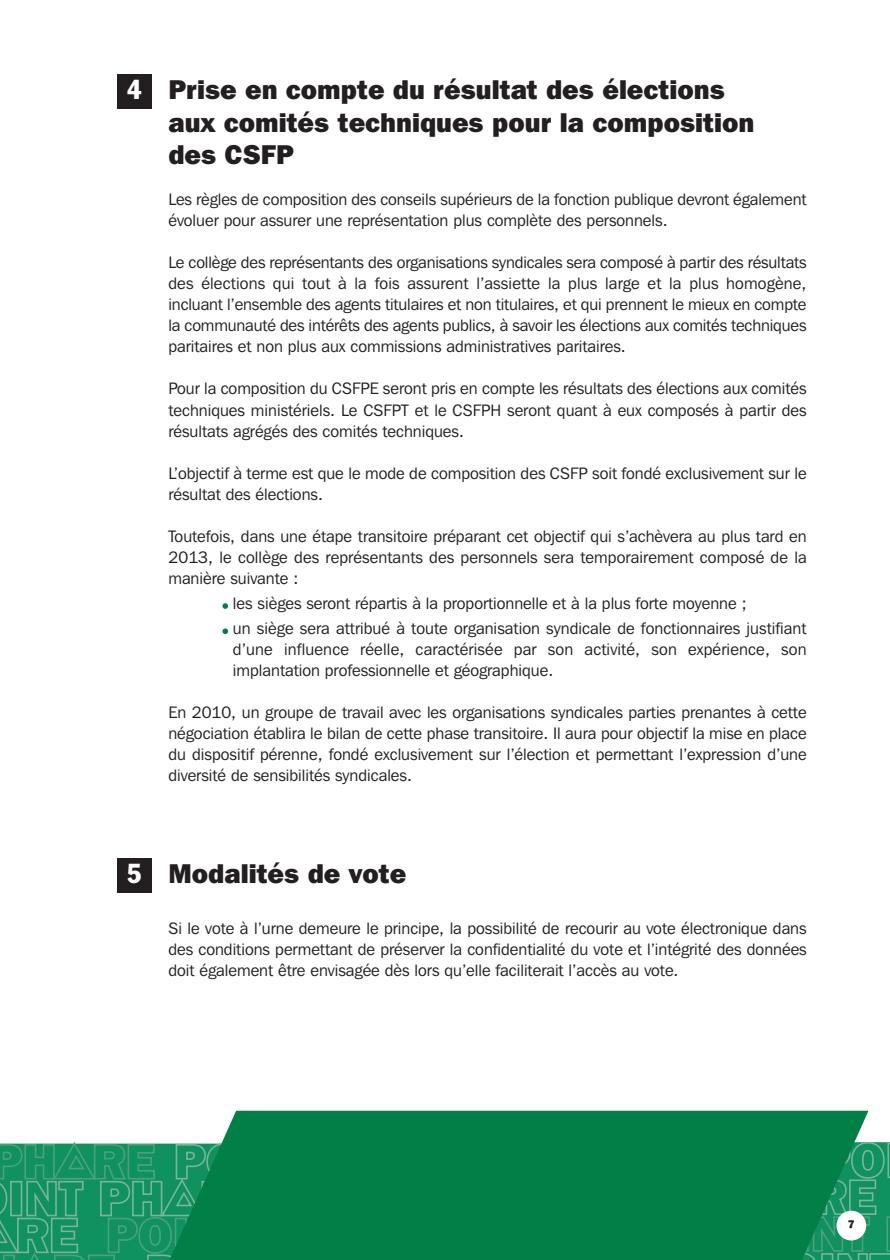
<style>
.page{position:relative;width:890px;height:1260px;background:#fff}
.page>*{position:absolute;margin:0;border:0;box-sizing:border-box;transform-origin:0 0}
.t1{font:800 27px/32.2px "Franklin Gothic IT Cby BT";color:#231f20}
.t2{font:condensed 27px "Franklin Gothic BT";color:#fff}
.t3{font:16.5px/21px "Franklin Gothic IT Cby BT";color:#231f20;text-align:justify}
.t4{font:800 11.1px "Franklin Gothic IT Cby BT";color:#231f20}
.s1{font-family:"Franklin Gothic BT";font-weight:400;font-stretch:condensed;color:#fff}
</style>
<div class="page">
<svg style="left:0;top:1142px;width:165px;height:117px;background:#22976a"></svg>
<svg style="left:669px;top:1142px;width:220px;height:118px;background:#1d9566"></svg>
<svg style="left:165px;top:1110px;width:703px;height:149px;background:#09844d"></svg>
<div style="left:836px;top:1210px;width:30px;height:30px;background:#fff;border-radius:50%"></div>
<svg style="left:222px;top:628px;width:6px;height:6px"></svg>
<svg style="left:222px;top:603px;width:6px;height:6px"></svg>
<div style="left:117px;top:75px;width:34px;height:34px;background:#231f20"></div>
<div style="left:117px;top:858px;width:34px;height:34px;background:#231f20"></div>
<h1 class="t2" style="left:127px;top:80px;width:17px">4</h1>
<h1 class="t1" style="left:168px;top:76px;width:587px">Prise en compte du résultat des élections aux comités techniques pour la composition des CSFP</h1>
<p class="t3" style="left:168px;top:191px;width:639px">Les règles de composition des conseils supérieurs de la fonction publique devront également évoluer pour assurer une représentation plus complète des personnels.</p>
<p class="t3" style="left:168px;top:254px;width:639px">Le collège des représentants des organisations syndicales sera composé à partir des résultats des élections qui tout à la fois assurent l’assiette la plus large et la plus homogène, incluant l’ensemble des agents titulaires et non titulaires, et qui prennent le mieux en compte la communauté des intérêts des agents publics, à savoir les élections aux comités techniques paritaires et non plus aux commissions administratives paritaires.</p>
<p class="t3" style="left:168px;top:380px;width:639px">Pour la composition du CSFPE seront pris en compte les résultats des élections aux comités techniques ministériels. Le CSFPT et le CSFPH seront quant à eux composés à partir des résultats agrégés des comités techniques.</p>
<p class="t3" style="left:168px;top:464px;width:639px">L’objectif à terme est que le mode de composition des CSFP soit fondé exclusivement sur le résultat des élections.</p>
<p class="t3" style="left:168px;top:527px;width:639px">Toutefois, dans une étape transitoire préparant cet objectif qui s’achèvera au plus tard en 2013, le collège des représentants des personnels sera temporairement composé de la manière suivante :</p>
<p class="t3" style="left:233px;top:592px;width:575px;line-height:25.2px">les sièges seront répartis à la proportionnelle et à la plus forte moyenne ;<br>un siège sera attribué à toute organisation syndicale de fonctionnaires justifiant</p>
<p class="t3" style="left:233px;top:640px;width:575px">d’une influence réelle, caractérisée par son activité, son expérience, son implantation professionnelle et géographique.</p>
<p class="t3" style="left:168px;top:703px;width:639px">En 2010, un groupe de travail avec les organisations syndicales parties prenantes à cette négociation établira le bilan de cette phase transitoire. Il aura pour objectif la mise en place du dispositif pérenne, fondé exclusivement sur l’élection et permettant l’expression d’une diversité de sensibilités syndicales.</p>
<h1 class="t1" style="left:127px;top:860px;width:281px"><span class="s1">5</span> Modalités de vote</h1>
<p class="t3" style="left:168px;top:919px;width:639px">Si le vote à l’urne demeure le principe, la possibilité de recourir au vote électronique dans des conditions permettant de préserver la confidentialité du vote et l’intégrité des données doit également être envisagée dès lors qu’elle faciliterait l’accès au vote.</p>
<p class="t4" style="left:847px;top:1220px;width:8px">7</p>
</div>
